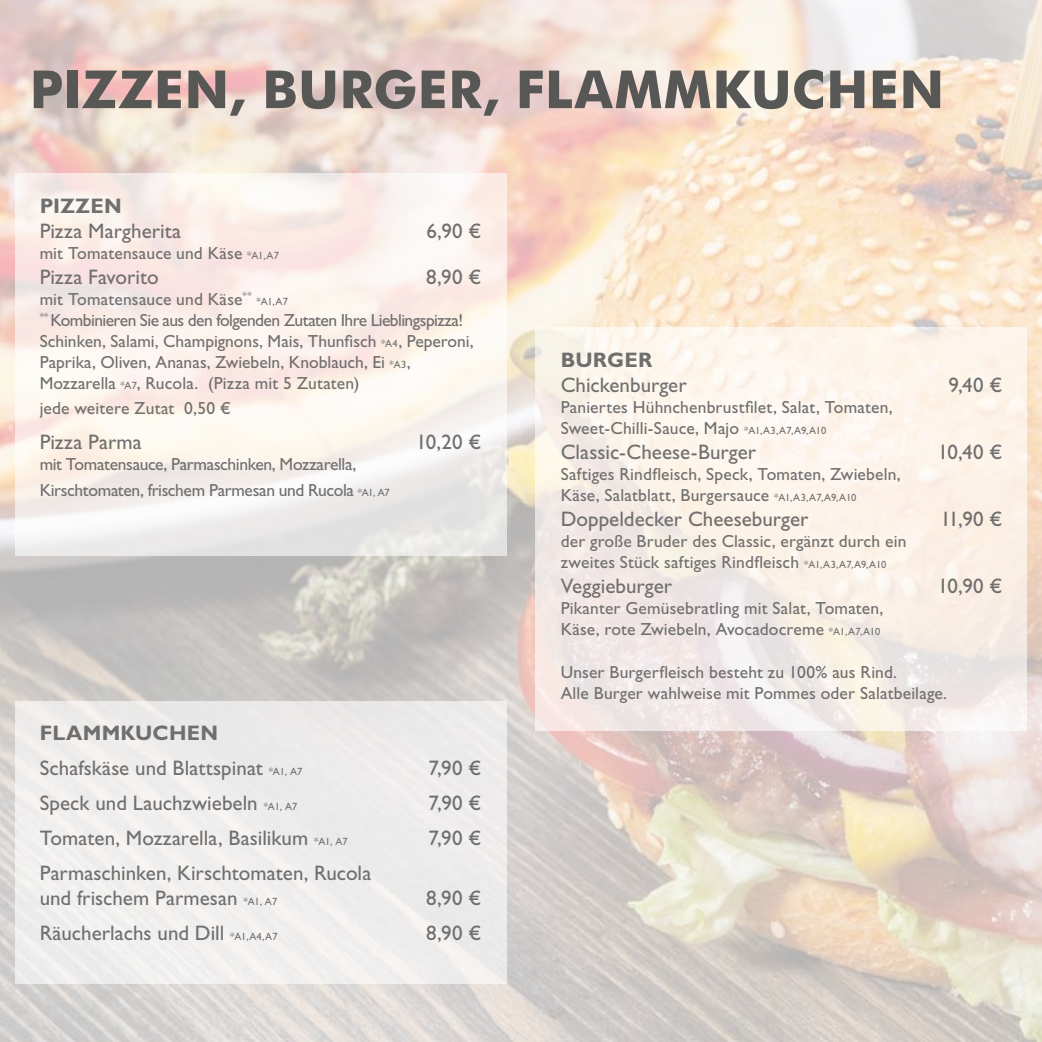
<style>
.page{position:relative;width:1042px;height:1042px;background:#fff}
.page>*{position:absolute;margin:0;border:0;box-sizing:border-box;transform-origin:0 0}
.t1{font:700 52.5px "Futura BT";letter-spacing:.01em;color:#575756}
.t2{font:21px/35px "Gill Sans Std";color:#706f6f}
.t3{font:700 21px "Gill Sans Std";letter-spacing:.01em;color:#706f6f}
.t4{font:17.5px/21px "Gill Sans Std";letter-spacing:.005em;color:#706f6f}
.t5{font:17.5px/25.2px "Gill Sans Std";letter-spacing:-.02em;color:#706f6f}
.t6{font:10.5px "Gill Sans Std";color:#706f6f}
.s1{font-size:10.5px}
.s2{font-weight:700}
</style>
<div class="page">
<img style="left:0;top:0;width:1042px;height:1042px">
<div style="left:15px;top:701px;width:491px;height:282px;background:#eeedec"></div>
<svg style="left:536px;top:327px;width:491px;height:404px;fill:#fbf1e8"></svg>
<svg style="left:15px;top:174px;width:491px;height:382px"></svg>
<h1 class="t1" style="left:30px;top:58px;width:916px">PIZZEN, BURGER, FLAMMKUCHEN</h1>
<p class="t3" style="left:40px;top:193px;width:84px">PIZZEN</p>
<p class="t2" style="left:40px;top:214px;width:143px">Pizza Margherita</p>
<p class="t2" style="left:426px;top:214px;width:56px">6,90 €</p>
<p class="t4" style="left:40px;top:243px;width:241px">mit Tomatensauce und Käse <span class="s1">*A1,A7</span></p>
<p class="t2" style="left:40px;top:260px;width:121px">Pizza Favorito</p>
<p class="t2" style="left:426px;top:260px;width:56px">8,90 €</p>
<p class="t4" style="left:40px;top:289px;width:213px">mit Tomatensauce und Käse<sup>**</sup></p>
<p class="t6" style="left:256px;top:296px;width:33px">*A1,A7</p>
<p class="t4" style="left:40px;top:310px;width:435px"><sup>**</sup> Kombinieren Sie aus den folgenden Zutaten Ihre Lieblingspizza!<br>Schinken, Salami, Champignons, Mais, Thunfisch <span class="s1">*A4</span>, Peperoni, Paprika, Oliven, Ananas, Zwiebeln, Knoblauch, Ei <span class="s1">*A3</span>, Mozzarella <span class="s1">*A7</span>, Rucola. (Pizza mit 5 Zutaten)</p>
<p class="t4" style="left:40px;top:398px;width:192px">jede weitere Zutat 0,50 €</p>
<p class="t2" style="left:40px;top:425px;width:104px">Pizza Parma</p>
<p class="t2" style="left:416px;top:425px;width:67px">10,20 €</p>
<p class="t5" style="left:40px;top:452px;width:352px">mit Tomatensauce, Parmaschinken, Mozzarella,<br>Kirschtomaten, frischem Parmesan und Rucola <span class="s1">*A1, A7</span></p>
<p class="t2" style="left:40px;top:715px;width:264px"><span class="s2">FLAMMKUCHEN<br></span>Schafskäse und Blattspinat <span class="s1">*A1, A7</span></p>
<p class="t2" style="left:428px;top:750px;width:54px">7,90 €</p>
<p class="t2" style="left:40px;top:785px;width:259px">Speck und Lauchzwiebeln <span class="s1">*A1, A7</span></p>
<p class="t2" style="left:428px;top:785px;width:54px">7,90 €</p>
<p class="t2" style="left:40px;top:820px;width:310px">Tomaten, Mozzarella, Basilikum <span class="s1">*A1, A7</span></p>
<p class="t2" style="left:428px;top:820px;width:54px">7,90 €</p>
<p class="t2" style="left:40px;top:861px;width:333px;line-height:24.5px">Parmaschinken, Kirschtomaten, Rucola und frischem Parmesan <span class="s1">*A1, A7</span></p>
<p class="t2" style="left:426px;top:880px;width:56px">8,90 €</p>
<p class="t2" style="left:40px;top:915px;width:239px">Räucherlachs und Dill <span class="s1">*A1,A4,A7</span></p>
<p class="t2" style="left:426px;top:915px;width:56px">8,90 €</p>
<p class="t3" style="left:561px;top:347px;width:93px">BURGER</p>
<p class="t2" style="left:561px;top:367px;width:127px">Chickenburger</p>
<p class="t2" style="left:948px;top:367px;width:55px">9,40 €</p>
<p class="t4" style="left:561px;top:396px;width:333px">Paniertes Hühnchenbrustfilet, Salat, Tomaten,<br>Sweet-Chilli-Sauce, Majo <span class="s1">*A1,A3,A7,A9,A10</span></p>
<p class="t2" style="left:561px;top:434px;width:197px">Classic-Cheese-Burger</p>
<p class="t2" style="left:937px;top:434px;width:66px">10,40 €</p>
<p class="t4" style="left:561px;top:464px;width:341px">Saftiges Rindfleisch, Speck, Tomaten, Zwiebeln,<br>Käse, Salatblatt, Burgersauce <span class="s1">*A1,A3,A7,A9,A10</span></p>
<p class="t2" style="left:561px;top:502px;width:249px">Doppeldecker Cheeseburger</p>
<p class="t2" style="left:940px;top:502px;width:63px">11,90 €</p>
<p class="t4" style="left:561px;top:531px;width:347px">der große Bruder des Classic, ergänzt durch ein zweites Stück saftiges Rindfleisch <span class="s1">*A1,A3,A7,A9,A10</span></p>
<p class="t2" style="left:561px;top:569px;width:113px">Veggieburger</p>
<p class="t2" style="left:938px;top:569px;width:66px">10,90 €</p>
<p class="t4" style="left:561px;top:598px;width:324px">Pikanter Gemüsebratling mit Salat, Tomaten,<br>Käse, rote Zwiebeln, Avocadocreme <span class="s1">*A1,A7,A10</span></p>
<p class="t4" style="left:561px;top:661px;width:388px">Unser Burgerfleisch besteht zu 100% aus Rind.<br>Alle Burger wahlweise mit Pommes oder Salatbeilage.</p>
</div>
